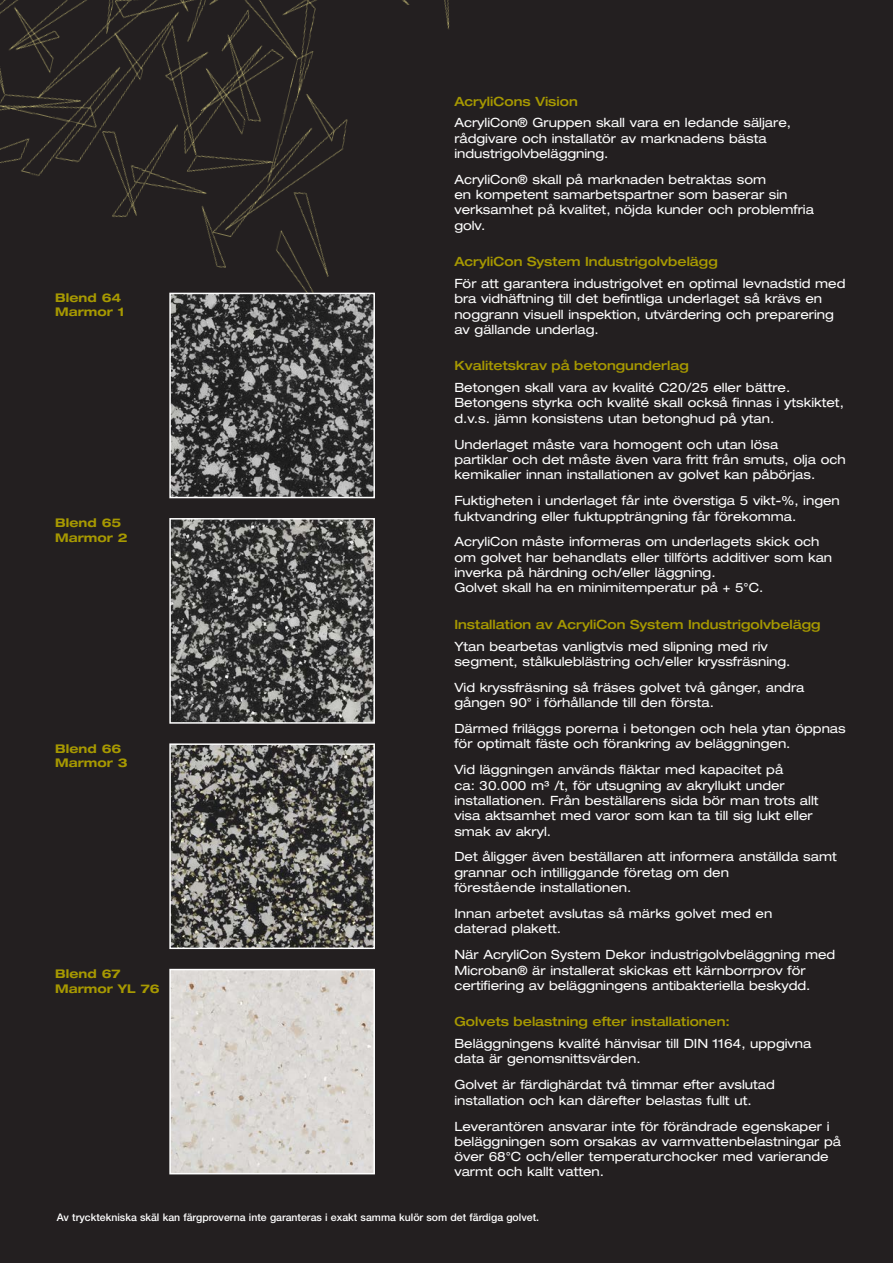
<style>
.page{position:relative;width:893px;height:1263px;background:#231f20}
.page>*{position:absolute;margin:0;border:0;box-sizing:border-box;transform-origin:0 0}
.t1{font:expanded 12.75px/15.3px "Helvetica Neue LT Std";color:#fff}
.t2{font:500 expanded 12.75px/21.8px "Helvetica Neue LT Std";color:#a79901}
.t3{font:700 expanded 12px/14.4px "Helvetica Neue LT Std";color:#a79901}
.t4{font:500 10.5px "Helvetica Neue LT Std";color:#fff}
.s1{font-weight:500;color:#a79901}
.s2{font-weight:400;color:#fff}
</style>
<div class="page">
<div style="left:0;top:0;width:630px;height:374px;background:#231f20"></div>
<img style="left:172px;top:296px;width:200px;height:199px">
<div style="left:169px;top:293px;width:206px;height:205px;border:2px solid #fff"></div>
<img style="left:172px;top:521px;width:200px;height:200px">
<div style="left:169px;top:518px;width:206px;height:206px;border:2px solid #fff"></div>
<img style="left:172px;top:746px;width:200px;height:200px">
<div style="left:169px;top:743px;width:206px;height:206px;border:2px solid #fff"></div>
<img style="left:172px;top:972px;width:200px;height:199px">
<div style="left:169px;top:969px;width:206px;height:205px;border:2px solid #fff"></div>
<p class="t1" style="left:454px;top:90px;width:338px;line-height:21.8px"><span class="s1">AcryliCons Vision<br></span>AcryliCon® Gruppen skall vara en ledande säljare,</p>
<p class="t1" style="left:454px;top:130px;width:314px">rådgivare och installatör av marknadens bästa industrigolvbeläggning.</p>
<p class="t1" style="left:454px;top:171px;width:361px">AcryliCon® skall på marknaden betraktas som<br>en kompetent samarbetspartner som baserar sin verksamhet på kvalitet, nöjda kunder och problemfria golv.</p>
<p class="t1" style="left:454px;top:251px;width:393px;line-height:21.6px"><span class="s1">AcryliCon System Industrigolvbelägg<br></span>För att garantera industrigolvet en optimal levnadstid med</p>
<p class="t1" style="left:454px;top:291px;width:381px">bra vidhäftning till det befintliga underlaget så krävs en noggrann visuell inspektion, utvärdering och preparering av gällande underlag.</p>
<p class="t1" style="left:454px;top:355px;width:337px;line-height:21.8px"><span class="s1">Kvalitetskrav på betongunderlag<br></span>Betongen skall vara av kvalité C20/25 eller bättre.</p>
<p class="t1" style="left:454px;top:395px;width:391px">Betongens styrka och kvalité skall också finnas i ytskiktet, d.v.s. jämn konsistens utan betonghud på ytan.</p>
<p class="t1" style="left:454px;top:436px;width:393px">Underlaget måste vara homogent och utan lösa<br>partiklar och det måste även vara fritt från smuts, olja och kemikalier innan installationen av golvet kan påbörjas.</p>
<p class="t1" style="left:454px;top:493px;width:387px">Fuktigheten i underlaget får inte överstiga 5 vikt-%, ingen fuktvandring eller fuktuppträngning får förekomma.</p>
<p class="t1" style="left:454px;top:534px;width:379px">AcryliCon måste informeras om underlagets skick och om golvet har behandlats eller tillförts additiver som kan inverka på härdning och/eller läggning.<br>Golvet skall ha en minimitemperatur på + 5°C.</p>
<p class="t2" style="left:454px;top:613px;width:368px">Installation av AcryliCon System Industrigolvbelägg<br><span class="s2">Ytan bearbetas vanligtvis med slipning med riv</span></p>
<p class="t1" style="left:454px;top:648px;width:352px;line-height:26px">segment, stålkuleblästring och/eller kryssfräsning.<br>Vid kryssfräsning så fräses golvet två gånger, andra</p>
<p class="t1" style="left:454px;top:689px;width:393px;line-height:26px">gången 90° i förhållande till den första.<br>Därmed friläggs porerna i betongen och hela ytan öppnas</p>
<p class="t1" style="left:454px;top:731px;width:338px;line-height:26px">för optimalt fäste och förankring av beläggningen.<br>Vid läggningen används fläktar med kapacitet på</p>
<p class="t1" style="left:454px;top:777px;width:366px">ca: 30.000 m³ /t, för utsugning av akryllukt under installationen. Från beställarens sida bör man trots allt visa aktsamhet med varor som kan ta till sig lukt eller smak av akryl.</p>
<p class="t1" style="left:454px;top:849px;width:384px">Det åligger även beställaren att informera anställda samt grannar och intilliggande företag om den<br>förestående installationen.</p>
<p class="t1" style="left:454px;top:905px;width:319px">Innan arbetet avslutas så märks golvet med en daterad plakett.</p>
<p class="t1" style="left:454px;top:947px;width:382px">När AcryliCon System Dekor industrigolvbeläggning med<br>Microban® är installerat skickas ett kärnborrprov för certifiering av beläggningens antibakteriella beskydd.</p>
<p class="t1" style="left:454px;top:1011px;width:359px;line-height:21.6px"><span class="s1">Golvets belastning efter installationen:<br></span>Beläggningens kvalité hänvisar till DIN 1164, uppgivna</p>
<p class="t1" style="left:454px;top:1046px;width:322px;line-height:26px">data är genomsnittsvärden.<br>Golvet är färdighärdat två timmar efter avslutad</p>
<p class="t1" style="left:454px;top:1087px;width:377px;line-height:26px">installation och kan därefter belastas fullt ut.<br>Leverantören ansvarar inte för förändrade egenskaper i</p>
<p class="t1" style="left:454px;top:1133px;width:388px">beläggningen som orsakas av varmvattenbelastningar på över 68°C och/eller temperaturchocker med varierande varmt och kallt vatten.</p>
<p class="t4" style="left:57px;top:1211px;width:484px">Av trycktekniska skäl kan färgproverna inte garanteras i exakt samma kulör som det färdiga golvet.</p>
<p class="t3" style="left:55px;top:290px;width:71px">Blend 64<br>Marmor 1</p>
<p class="t3" style="left:55px;top:515px;width:74px">Blend 65<br>Marmor 2</p>
<p class="t3" style="left:55px;top:741px;width:74px">Blend 66<br>Marmor 3</p>
<p class="t3" style="left:55px;top:966px;width:106px">Blend 67<br>Marmor YL 76</p>
</div>
